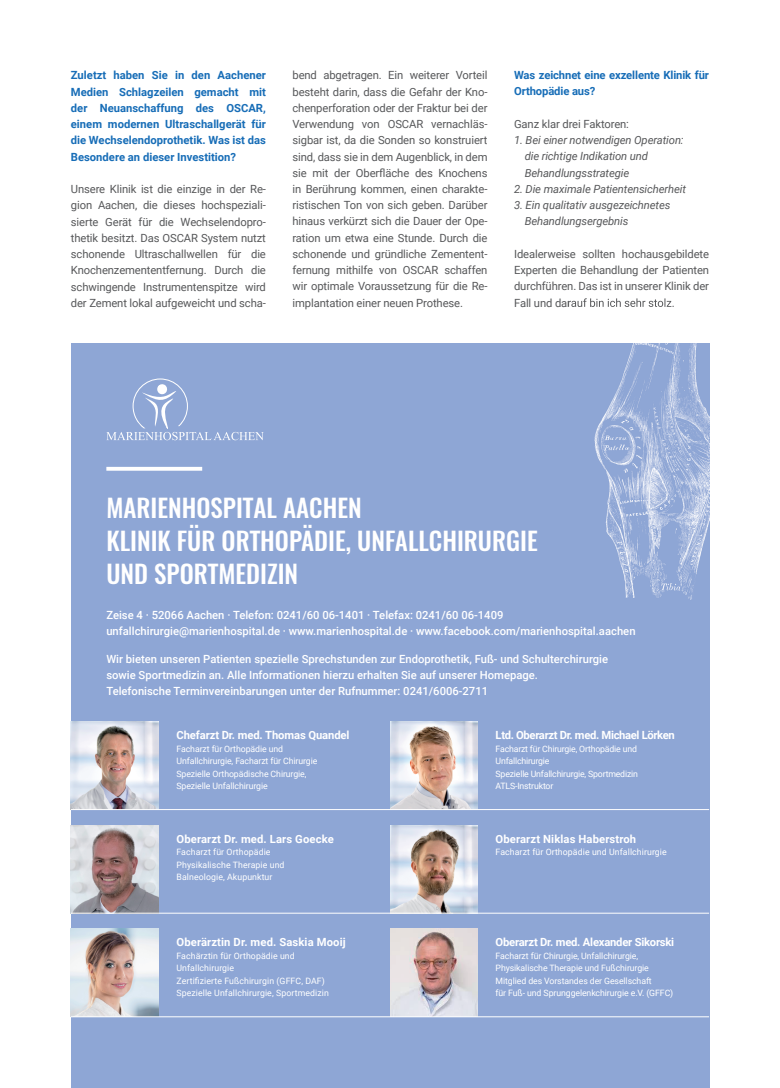
<style>
.page{position:relative;width:780px;height:1088px;background:#fff}
.page>*{position:absolute;margin:0;border:0;box-sizing:border-box;transform-origin:0 0}
.t1{font:500 25px/32.9px "Oswald";color:#fff}
.t2{font:11.25px/16.2px "Roboto";letter-spacing:-.01em;color:#57585a;text-align:justify}
.t3{font:500 11.25px/16.2px "Roboto";color:#fff}
.t4{font:700 11.25px/16.2px "Roboto";letter-spacing:-.01em;color:#176db7;text-align:justify}
.t5{font:italic 11.25px/16.2px "Roboto";letter-spacing:-.01em;color:#57585a}
.t6{font:700 11.25px "Roboto";letter-spacing:.01em;color:#fff}
.t7{font:700 11.25px "Roboto";letter-spacing:-.01em;color:#fff}
.t8{font:700 11.25px "Roboto";letter-spacing:-.03em;color:#fff}
.t9{font:8.75px/12.5px "Roboto";letter-spacing:-.01em;color:#fff}
.t10{font:8.75px/12.5px "Roboto";letter-spacing:.01em;color:#fff}
</style>
<div class="page">
<div style="left:71px;top:343px;width:638px;height:745px;background:#8ea6d5"></div>
<svg style="left:106px;top:378px;width:158px;height:62px"></svg>
<svg style="left:106px;top:467px;width:96px;height:4px"></svg>
<img style="left:709px;top:343px;width:1px;height:36px">
<img style="left:709px;top:379px;width:1px;height:240px">
<img style="left:569px;top:299px;width:105px;height:8px">
<img style="left:594px;top:343px;width:115px;height:257px">
<img style="left:71px;top:722px;width:88px;height:87px">
<hr style="left:71px;top:809px;width:319px;height:1px;background:#fff">
<img style="left:390px;top:722px;width:88px;height:87px">
<hr style="left:390px;top:809px;width:319px;height:1px;background:#fff">
<img style="left:71px;top:825px;width:88px;height:88px">
<hr style="left:71px;top:913px;width:319px;height:1px;background:#fff">
<img style="left:390px;top:825px;width:88px;height:88px">
<hr style="left:390px;top:913px;width:319px;height:1px;background:#fff">
<img style="left:71px;top:929px;width:88px;height:87px">
<hr style="left:71px;top:1016px;width:319px;height:1px;background:#fff">
<img style="left:390px;top:929px;width:88px;height:87px">
<hr style="left:390px;top:1016px;width:319px;height:1px;background:#fff">
<p class="t4" style="left:71px;top:67px;width:196px">Zuletzt haben Sie in den Aachener Medien Schlagzeilen gemacht mit der Neuanschaffung des OSCAR, einem modernen Ultraschallgerät für die Wechselendoprothetik. Was ist das Besondere an dieser Investition?</p>
<p class="t2" style="left:71px;top:180px;width:196px">Unsere Klinik ist die einzige in der Re&shy;gion Aachen, die dieses hochspeziali&shy;sierte Gerät für die Wechselendopro&shy;thetik besitzt. Das OSCAR System nutzt schonende Ultraschallwellen für die Knochenzemententfernung. Durch die schwingende Instrumentenspitze wird der Zement lokal aufgeweicht und scha-</p>
<p class="t2" style="left:292px;top:67px;width:196px">bend abgetragen. Ein weiterer Vorteil besteht darin, dass die Gefahr der Kno&shy;chenperforation oder der Fraktur bei der Verwendung von OSCAR vernachläs&shy;sigbar ist, da die Sonden so konstruiert sind, dass sie in dem Augenblick, in dem sie mit der Oberfläche des Knochens in Berührung kommen, einen charakte&shy;ristischen Ton von sich geben. Darüber hinaus verkürzt sich die Dauer der Ope&shy;ration um etwa eine Stunde. Durch die schonende und gründliche Zementent&shy;fernung mithilfe von OSCAR schaffen wir optimale Voraussetzung für die Re&shy;implantation einer neuen Prothese.</p>
<p class="t4" style="left:514px;top:67px;width:196px">Was zeichnet eine exzellente Klinik für<br>Orthopädie aus?</p>
<p class="t2" style="left:514px;top:115px;width:116px">Ganz klar drei Faktoren:</p>
<p class="t5" style="left:524px;top:132px;width:160px;text-indent:-11px">1. Bei einer notwendigen Operation: die richtige Indikation und<br>Behandlungsstrategie</p>
<p class="t5" style="left:514px;top:180px;width:173px">2. Die maximale Patientensicherheit</p>
<p class="t5" style="left:524px;top:197px;width:147px;text-indent:-11px">3. Ein qualitativ ausgezeichnetes<br>Behandlungsergebnis</p>
<p class="t2" style="left:514px;top:245px;width:196px">Idealerweise sollten hochausgebildete Experten die Behandlung der Patienten durchführen. Das ist in unserer Klinik der</p>
<h1 class="t1" style="left:106px;top:493px;width:433px">MARIENHOSPITAL AACHEN<br>KLINIK FÜR ORTHOPÄDIE, UNFALLCHIRURGIE<br>UND SPORTMEDIZIN</h1>
<p class="t3" style="left:106px;top:606px;width:530px">Zeise 4 · 52066 Aachen · Telefon: 0241/60 06-1401 · Telefax: 0241/60 06-1409 unfallchirurgie@marienhospital.de · www.marienhospital.de · www.facebook.com/marienhospital.aachen</p>
<p class="t3" style="left:106px;top:650px;width:503px">Wir bieten unseren Patienten spezielle Sprechstunden zur Endoprothetik, Fuß- und Schulterchirurgie sowie Sportmedizin an. Alle Informationen hierzu erhalten Sie auf unserer Homepage.<br>Telefonische Terminvereinbarungen unter der Rufnummer: 0241/6006-2711</p>
<p class="t7" style="left:176px;top:727px;width:174px">Chefarzt Dr. med. Thomas Quandel</p>
<p class="t9" style="left:176px;top:742px;width:142px">Facharzt für Orthopädie und Unfallchirurgie, Facharzt für Chirurgie Spezielle Orthopädische Chirurgie, Spezielle Unfallchirurgie</p>
<p class="t8" style="left:495px;top:727px;width:181px">Ltd. Oberarzt Dr. med. Michael Lörken</p>
<p class="t9" style="left:495px;top:742px;width:144px">Facharzt für Chirurgie, Orthopädie und<br>Unfallchirurgie<br>Spezielle Unfallchirurgie, Sportmedizin<br>ATLS-Instruktor</p>
<p class="t6" style="left:176px;top:831px;width:159px">Oberarzt Dr. med. Lars Goecke</p>
<p class="t10" style="left:176px;top:845px;width:109px">Facharzt für Orthopädie<br>Physikalische Therapie und<br>Balneologie, Akupunktur</p>
<p class="t6" style="left:176px;top:934px;width:171px">Oberärztin Dr. med. Saskia Mooij</p>
<p class="t10" style="left:176px;top:949px;width:154px">Fachärztin für Orthopädie und Unfallchirurgie<br>Zertifizierte Fußchirurgin (GFFC, DAF)<br>Spezielle Unfallchirurgie, Sportmedizin</p>
<p class="t6" style="left:495px;top:831px;width:142px">Oberarzt Niklas Haberstroh</p>
<p class="t10" style="left:495px;top:845px;width:173px">Facharzt für Orthopädie und Unfallchirurgie</p>
<p class="t7" style="left:495px;top:934px;width:180px">Oberarzt Dr. med. Alexander Sikorski</p>
<p class="t9" style="left:495px;top:949px;width:179px">Facharzt für Chirurgie, Unfallchirurgie, Physikalische Therapie und Fußchirurgie Mitglied des Vorstandes der Gesellschaft<br>für Fuß- und Sprunggelenkchirurgie e.V. (GFFC)</p>
</div>
